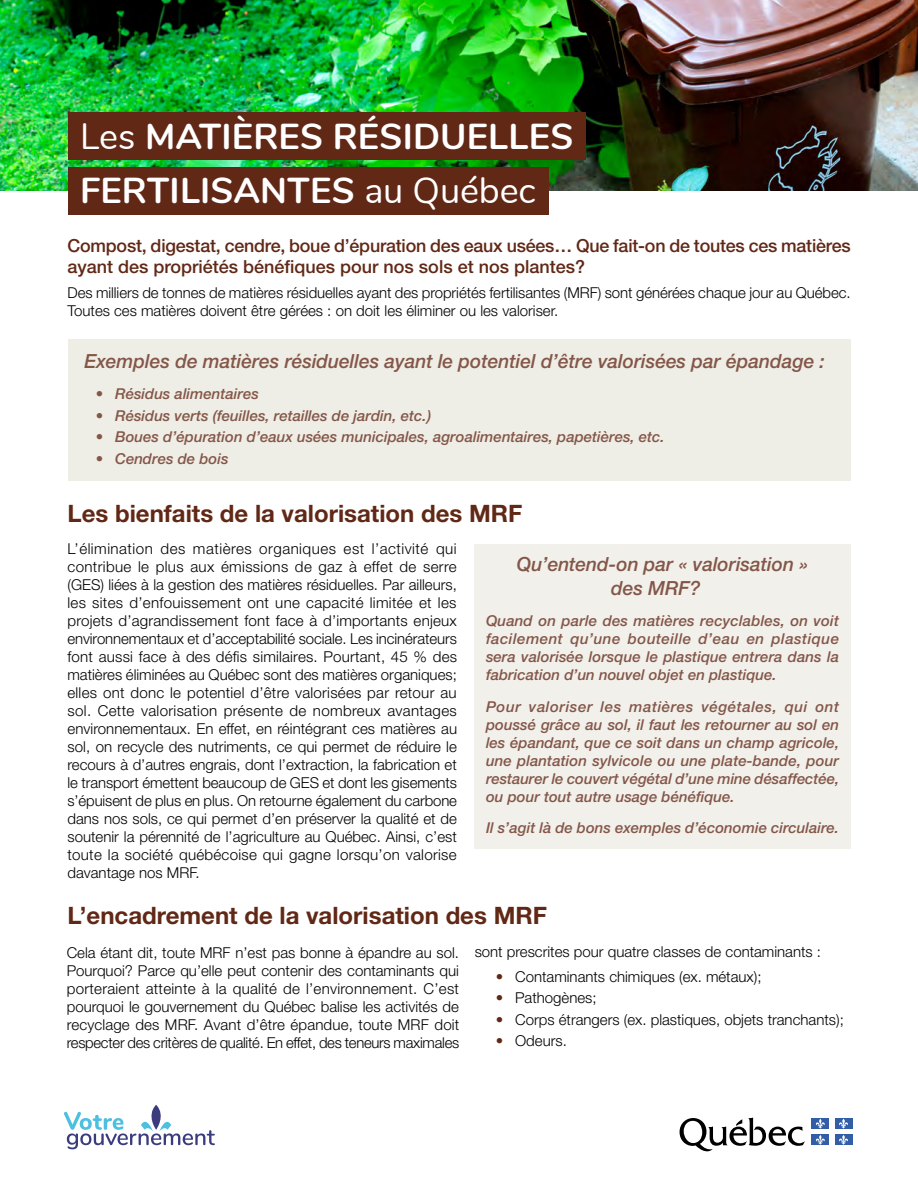
<style>
.page{position:relative;width:918px;height:1188px;background:#fff}
.page>*{position:absolute;margin:0;border:0;box-sizing:border-box;transform-origin:0 0}
.t1{font:700 36px/54px "Nunito";letter-spacing:.005em;color:#fff}
.t2{font:700 24px "Helvetica Neue LT Std";color:#612816}
.t3{font:italic 500 19.5px/23.4px "Helvetica Neue LT Std";color:#845648}
.t4{font:500 18px/21.6px "Helvetica Neue LT Std";letter-spacing:-.01em;color:#612816}
.t5{font:300 15px/18px "Helvetica Neue LT Std";color:#000;text-align:justify}
.t6{font:italic 500 15px/18px "Helvetica Neue LT Std";color:#845648;text-align:justify}
.s1{font-weight:400}
.s2{color:#612816}
</style>
<div class="page">
<div style="left:474px;top:544px;width:376px;height:305px;background:#eeede6"></div>
<img style="left:0;top:0;width:918px;height:190px">
<svg style="left:64px;top:1105px;width:151px;height:44px"></svg>
<svg style="left:680px;top:1117px;width:125px;height:35px"></svg>
<div style="left:811px;top:1118px;width:18px;height:11px;background:#325ea8"></div>
<svg style="left:816px;top:1119px;width:9px;height:10px"></svg>
<div style="left:835px;top:1118px;width:18px;height:11px;background:#325ea8"></div>
<svg style="left:839px;top:1119px;width:9px;height:10px"></svg>
<div style="left:811px;top:1134px;width:18px;height:11px;background:#325ea8"></div>
<svg style="left:816px;top:1135px;width:9px;height:10px"></svg>
<div style="left:835px;top:1134px;width:18px;height:11px;background:#325ea8"></div>
<svg style="left:839px;top:1135px;width:9px;height:10px"></svg>
<div style="left:68px;top:112px;width:517px;height:48px;background:#612816"></div>
<div style="left:68px;top:167px;width:480px;height:47px;background:#612816"></div>
<div style="left:68px;top:339px;width:782px;height:142px;background:#eeede6"></div>
<h1 class="t1" style="left:80px;top:107px;width:495px"><span class="s1">Les</span> MATIÈRES RÉSIDUELLES<br>FERTILISANTES <span class="s1">au Québec</span></h1>
<h3 class="t4" style="left:68px;top:235px;width:785px">Compost, digestat, cendre, boue d’épuration des eaux usées… Que fait-on de toutes ces matières ayant des propriétés bénéfiques pour nos sols et nos plantes?</h3>
<p class="t5" style="left:68px;top:284px;width:785px">Des milliers de tonnes de matières résiduelles ayant des propriétés fertilisantes (MRF) sont générées chaque jour au Québec.<br>Toutes ces matières doivent être gérées : on doit les éliminer ou les valoriser.</p>
<p class="t3" style="left:84px;top:349px;width:742px">Exemples de matières résiduelles ayant le potentiel d’être valorisées par épandage :</p>
<p class="t6" style="left:96px;top:385px;width:165px">• Résidus alimentaires</p>
<p class="t6" style="left:96px;top:407px;width:337px">• Résidus verts (feuilles, retailles de jardin, etc.)</p>
<p class="t6" style="left:96px;top:428px;width:571px">• Boues d’épuration d’eaux usées municipales, agroalimentaires, papetières, etc.</p>
<p class="t6" style="left:96px;top:450px;width:134px">• Cendres de bois</p>
<h4 class="t2" style="left:68px;top:498px;width:456px">Les bienfaits de la valorisation des MRF</h4>
<p class="t3" style="left:611px;top:552px;width:199px;text-indent:-94px">Qu’entend-on par « valorisation » des MRF?</p>
<p class="t6" style="left:486px;top:612px;width:355px">Quand on parle des matières recyclables, on voit facilement qu’une bouteille d’eau en plastique sera valorisée lorsque le plastique entrera dans la fabrication d’un nouvel objet en plastique.</p>
<p class="t6" style="left:486px;top:697px;width:355px">Pour valoriser les matières végétales, qui ont poussé grâce au sol, il faut les retourner au sol en les épandant, que ce soit dans un champ agricole, une plantation sylvicole ou une plate-bande, pour restaurer le couvert végétal d’une mine désaffectée, ou pour tout autre usage bénéfique.</p>
<p class="t6" style="left:486px;top:819px;width:355px">Il s’agit là de bons exemples d’économie circulaire.</p>
<p class="t5" style="left:68px;top:539px;width:391px">L’élimination des matières organiques est l’activité qui contribue le plus aux émissions de gaz à effet de serre (GES) liées à la gestion des matières résiduelles. Par ailleurs, les sites d’enfouissement ont une capacité limitée et les projets d’agrandissement font face à d’importants enjeux environnementaux et d’acceptabilité sociale. Les incinérateurs font aussi face à des défis similaires. Pourtant, 45 % des matières éliminées au Québec sont des matières organiques; elles ont donc le potentiel d’être valorisées par retour au sol. Cette valorisation présente de nombreux avantages environnementaux. En effet, en réintégrant ces matières au sol, on recycle des nutriments, ce qui permet de réduire le recours à d’autres engrais, dont l’extraction, la fabrication et le transport émettent beaucoup de GES et dont les gisements s’épuisent de plus en plus. On retourne également du carbone dans nos sols, ce qui permet d’en préserver la qualité et de soutenir la pérennité de l’agriculture au Québec. Ainsi, c’est toute la société québécoise qui gagne lorsqu’on valorise davantage nos MRF.</p>
<h4 class="t2" style="left:68px;top:900px;width:481px">L’encadrement de la valorisation des MRF</h4>
<p class="t5" style="left:475px;top:942px;width:348px">sont prescrites pour quatre classes de contaminants :</p>
<p class="t5" style="left:496px;top:967px;width:267px"><span class="s2">•</span> Contaminants chimiques (ex. métaux);</p>
<p class="t5" style="left:496px;top:989px;width:102px"><span class="s2">•</span> Pathogènes;</p>
<p class="t5" style="left:496px;top:1010px;width:350px"><span class="s2">•</span> Corps étrangers (ex. plastiques, objets tranchants);</p>
<p class="t5" style="left:496px;top:1032px;width:73px"><span class="s2">•</span> Odeurs.</p>
<p class="t5" style="left:67px;top:943px;width:394px">Cela étant dit, toute MRF n’est pas bonne à épandre au sol.<br>Pourquoi? Parce qu’elle peut contenir des contaminants qui porteraient atteinte à la qualité de l’environnement. C’est pourquoi le gouvernement du Québec balise les activités de recyclage des MRF. Avant d’être épandue, toute MRF doit respecter des critères de qualité. En effet, des teneurs maximales</p>
</div>
